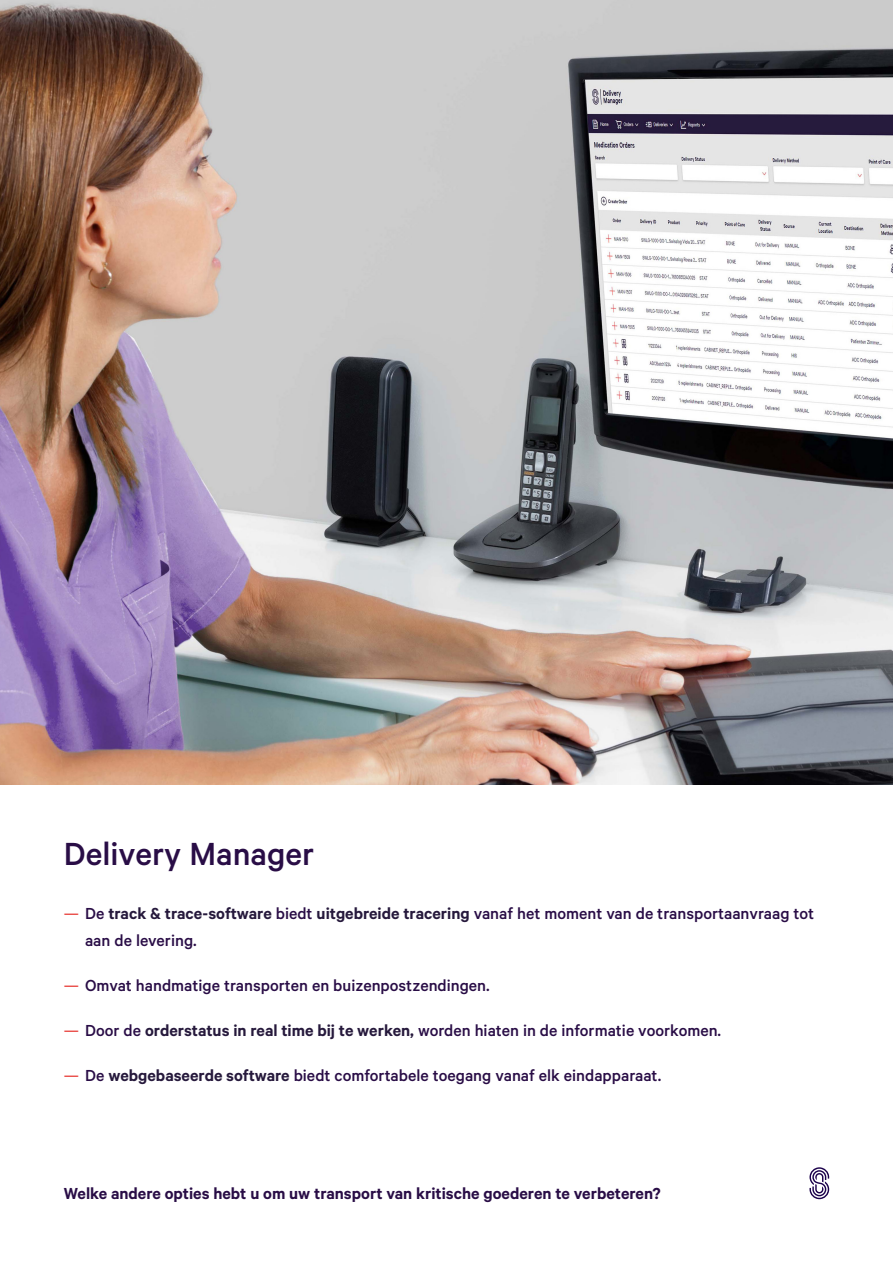
<style>
.page{position:relative;width:893px;height:1263px;background:#fff}
.page>*{position:absolute;margin:0;border:0;box-sizing:border-box;transform-origin:0 0}
._01_SL_ED_Headline_2_purple_24_30pt{font:500 36px "Calibre";color:#290d46}
.t1{font:500 18px/27px "Calibre";color:#290d46}
.t2{font:600 18px "Calibre";color:#290d46}
.s1{color:#ea504c}
.s2{font-weight:600;color:#26193c}
</style>
<div class="page">
<svg style="left:809px;top:1167px;width:20px;height:32px"></svg>
<img style="left:0;top:0;width:893px;height:784px">
<p class="_01_SL_ED_Headline_2_purple_24_30pt" style="left:64px;top:833px;width:252px">Delivery Manager</p>
<p class="t1" style="left:85px;top:899px;width:731px;text-indent:-21px"><span class="s1">—</span> De <span class="s2">track &amp; trace-software</span> biedt <span class="s2">uitgebreide tracering</span> vanaf het moment van de transportaanvraag tot aan de levering.</p>
<p class="t1" style="left:64px;top:971px;width:427px"><span class="s1">—</span> Omvat handmatige transporten en buizenpostzendingen.</p>
<p class="t1" style="left:64px;top:1016px;width:659px"><span class="s1">—</span> Door de <span class="s2">orderstatus in real time bij te werken,</span> worden hiaten in de informatie voorkomen.</p>
<p class="t1" style="left:64px;top:1061px;width:599px"><span class="s1">—</span> De <span class="s2">webgebaseerde software</span> biedt comfortabele toegang vanaf elk eindapparaat.</p>
<p class="t2" style="left:64px;top:1183px;width:599px">Welke andere opties hebt u om uw transport van kritische goederen te verbeteren?</p>
</div>
